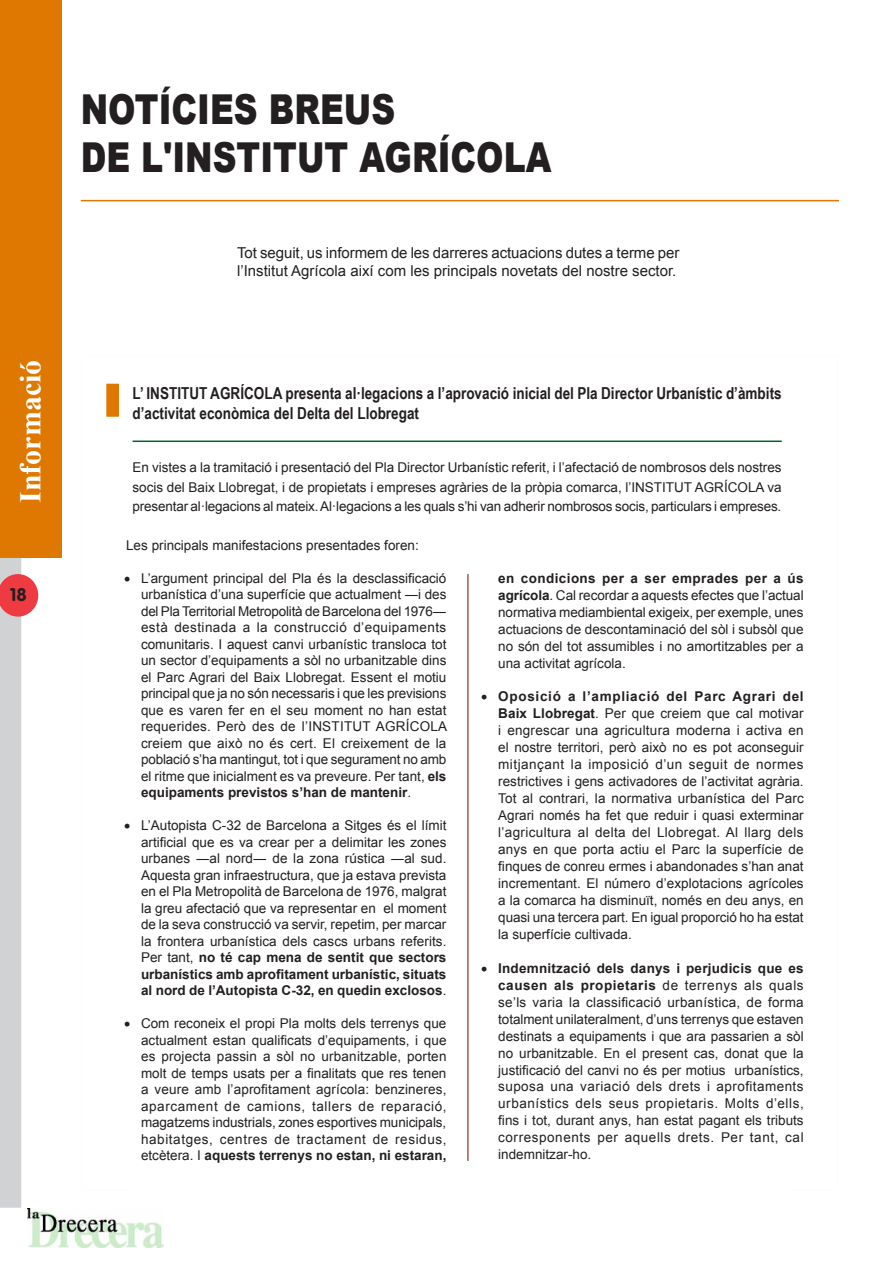
<style>
.page{position:relative;width:893px;height:1263px;background:#fff}
.page>*{position:absolute;margin:0;border:0;box-sizing:border-box;transform-origin:0 0}
.t1{font:900 41.25px/48.2px "Arial";color:#231f20;scale:.8 1}
.t2{font:700 30px "Times New Roman";color:#fff}
.t3{font:700 18px "VAG Rounded";color:#231f20}
.t4{font:700 16.5px/19.8px "Arial Narrow";color:#231f20}
.t5{font:15px/18px "Arial";color:#231f20}
.t6{font:13.5px/16.5px "Arial";color:#231f20;text-align:justify}
.s1{font-weight:700}
</style>
<div class="page">
<svg style="left:0;top:557px;width:38px;height:651px"></svg>
<img style="left:27px;top:1209px;width:136px;height:38px">
<div style="left:0;top:0;width:61px;height:557px;background:#de7800"></div>
<div style="left:107px;top:384px;width:11px;height:32px;background:#de7800"></div>
<div style="left:106px;top:384px;width:13px;height:33px;border:2px solid #de7800"></div>
<hr style="left:133px;top:440px;width:649px;height:2px;background:#00622f">
<hr style="left:81px;top:200px;width:758px;height:1px;background:#de7800">
<hr style="left:468px;top:574px;width:1px;height:587px;background:#800000">
<h2 class="t2" style="left:10px;top:503px;width:145px;rotate:-90deg">Informació</h2>
<h3 class="t3" style="left:10px;top:584px;width:18px">18</h3>
<h1 class="t1" style="left:81px;top:83px;width:590px">NOTÍCIES BREUS<br>DE L'INSTITUT AGRÍCOLA</h1>
<p class="t5" style="left:237px;top:244px;width:444px">Tot seguit, us informem de les darreres actuacions dutes a terme per l’Institut Agrícola així com les principals novetats del nostre sector.</p>
<p class="t4" style="left:133px;top:382px;width:651px">L’ INSTITUT AGRÍCOLA presenta al·legacions a l’aprovació inicial del Pla Director Urbanístic d’àmbits d’activitat econòmica del Delta del Llobregat</p>
<p class="t6" style="left:133px;top:458px;width:651px;line-height:19.5px">En vistes a la tramitació i presentació del Pla Director Urbanístic referit, i l’afectació de nombrosos dels nostres socis del Baix Llobregat, i de propietats i empreses agràries de la pròpia comarca, l’INSTITUT AGRÍCOLA va presentar al·legacions al mateix. Al·legacions a les quals s’hi van adherir nombrosos socis, particulars i empreses.</p>
<p class="t6" style="left:126px;top:537px;width:294px">Les principals manifestacions presentades foren:</p>
<p class="t6" style="left:141px;top:570px;width:308px;text-indent:-17px">• L’argument principal del Pla és la desclassificació urbanística d’una superfície que actualment ―i des del Pla Territorial Metropolità de Barcelona del 1976― està destinada a la construcció d’equipaments comunitaris. I aquest canvi urbanístic transloca tot un sector d’equipaments a sòl no urbanitzable dins el Parc Agrari del Baix Llobregat. Essent el motiu principal que ja no són necessaris i que les previsions que es varen fer en el seu moment no han estat requerides. Però des de l’INSTITUT AGRÍCOLA creiem que això no és cert. El creixement de la població s’ha mantingut, tot i que segurament no amb el ritme que inicialment es va preveure. Per tant, <span class="s1">els equipaments previstos s’han de mantenir</span>.</p>
<p class="t6" style="left:141px;top:817px;width:307px;text-indent:-17px">• L’Autopista C-32 de Barcelona a Sitges és el límit artificial que es va crear per a delimitar les zones urbanes ―al nord― de la zona rústica ―al sud.<br>Aquesta gran infraestructura, que ja estava prevista en el Pla Metropolità de Barcelona de 1976, malgrat la greu afectació que va representar en el moment de la seva construcció va servir, repetim, per marcar la frontera urbanística dels cascs urbans referits.<br>Per tant, <span class="s1">no té cap mena de sentit que sectors urbanístics amb aprofitament urbanístic, situats al nord de l’Autopista C-32, en quedin exclosos</span>.</p>
<p class="t6" style="left:141px;top:1015px;width:307px;text-indent:-17px">• Com reconeix el propi Pla molts dels terrenys que actualment estan qualificats d’equipaments, i que es projecta passin a sòl no urbanitzable, porten molt de temps usats per a finalitats que res tenen a veure amb l’aprofitament agrícola: benzineres, aparcament de camions, tallers de reparació, magatzems industrials, zones esportives municipals, habitatges, centres de tractament de residus, etcètera. I <span class="s1">aquests terrenys no estan, ni estaran,</span></p>
<p class="t6" style="left:498px;top:570px;width:307px;line-height:17px"><span class="s1">en condicions per a ser emprades per a ús agrícola</span>. Cal recordar a aquests efectes que l’actual normativa mediambiental exigeix, per exemple, unes actuacions de descontaminació del sòl i subsòl que no són del tot assumibles i no amortitzables per a una activitat agrícola.</p>
<p class="t6" style="left:498px;top:688px;width:307px;line-height:17px;text-indent:-17px">• <span class="s1">Oposició a l’ampliació del Parc Agrari del Baix Llobregat</span>. Per que creiem que cal motivar i engrescar una agricultura moderna i activa en el nostre territori, però això no es pot aconseguir mitjançant la imposició d’un seguit de normes restrictives i gens activadores de l’activitat agrària.<br>Tot al contrari, la normativa urbanística del Parc Agrari només ha fet que reduir i quasi exterminar l’agricultura al delta del Llobregat. Al llarg dels anys en que porta actiu el Parc la superfície de finques de conreu ermes i abandonades s’han anat incrementant. El número d’explotacions agrícoles a la comarca ha disminuït, només en deu anys, en quasi una tercera part. En igual proporció ho ha estat la superfície cultivada.</p>
<p class="t6" style="left:498px;top:960px;width:307px;line-height:17px;text-indent:-17px">• <span class="s1">Indemnització dels danys i perjudicis que es causen als propietaris</span> de terrenys als quals se’ls varia la classificació urbanística, de forma totalment unilateralment, d’uns terrenys que estaven destinats a equipaments i que ara passarien a sòl no urbanitzable. En el present cas, donat que la justificació del canvi no és per motius urbanístics, suposa una variació dels drets i aprofitaments urbanístics dels seus propietaris. Molts d’ells, fins i tot, durant anys, han estat pagant els tributs corresponents per aquells drets. Per tant, cal indemnitzar-ho.</p>
</div>
